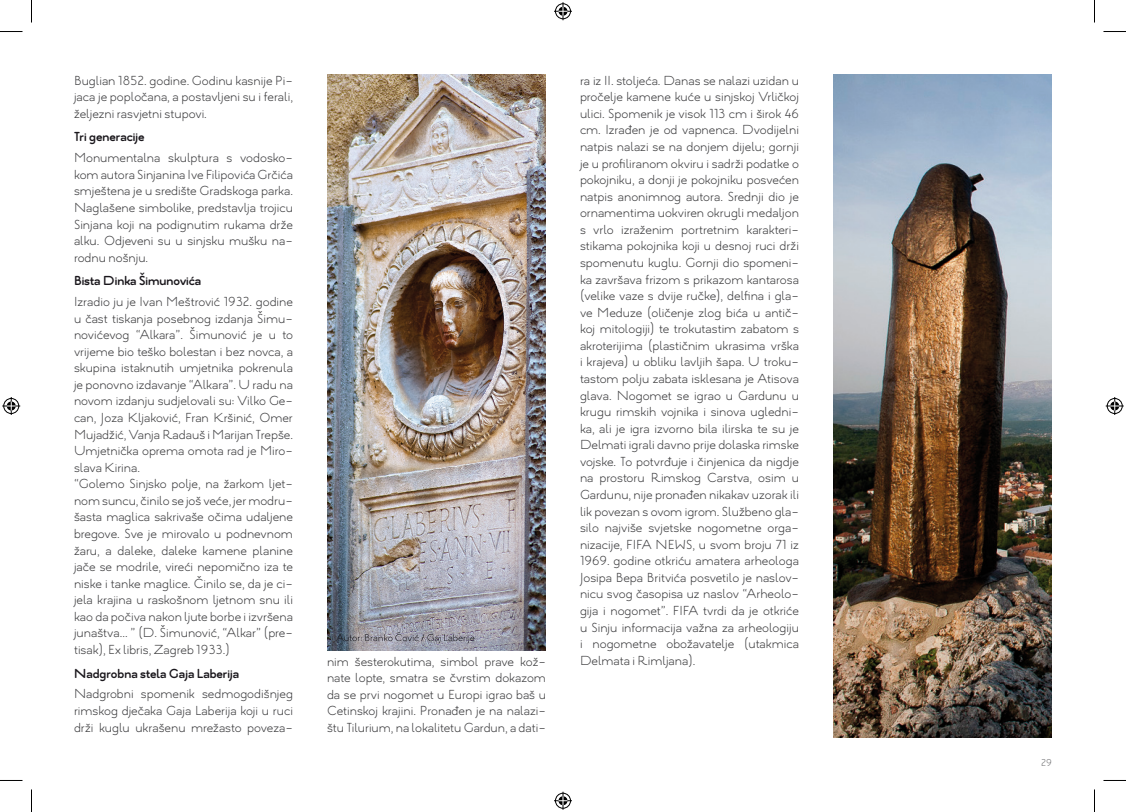
<style>
.page{position:relative;width:1126px;height:812px;background:#fff}
.page>*{position:absolute;margin:0;border:0;box-sizing:border-box;transform-origin:0 0}
.t1{font:300 13.8px/16.5px "Estilo Text";color:#3e3e40;text-align:justify}
.t2{font:700 13.8px "Estilo Text";color:#1a171c}
.t3{font:300 10.5px "Estilo Text";color:#707173}
</style>
<div class="page">
<img style="left:327px;top:74px;width:219px;height:576px">
<img style="left:833px;top:74px;width:219px;height:663px">
<svg style="left:336px;top:631px;width:139px;height:12px;background:#8e8e99"></svg>
<svg style="left:0;top:31px;width:22px;height:1px"></svg>
<svg style="left:1103px;top:31px;width:23px;height:1px"></svg>
<svg style="left:0;top:780px;width:22px;height:1px"></svg>
<svg style="left:1103px;top:780px;width:23px;height:1px"></svg>
<svg style="left:31px;top:0;width:1px;height:23px"></svg>
<svg style="left:31px;top:789px;width:1px;height:22px"></svg>
<svg style="left:1094px;top:0;width:1px;height:23px"></svg>
<svg style="left:1094px;top:789px;width:1px;height:22px"></svg>
<svg style="left:554px;top:2px;width:18px;height:18px"></svg>
<svg style="left:554px;top:791px;width:18px;height:18px"></svg>
<svg style="left:2px;top:397px;width:18px;height:18px"></svg>
<svg style="left:1106px;top:397px;width:18px;height:18px"></svg>
<p class="t1" style="left:74px;top:72px;width:220px">Buglian 1852. godine. Godinu kasnije Pi&shy;jaca je popločana, a postavljeni su i ferali, željezni rasvjetni stupovi.</p>
<p class="t2" style="left:74px;top:128px;width:72px">Tri generacije</p>
<p class="t1" style="left:74px;top:149px;width:220px">Monumentalna skulptura s vodosko&shy;kom autora Sinjanina Ive Filipovića Grčića smještena je u središte Gradskoga parka.<br>Naglašene simbolike, predstavlja trojicu Sinjana koji na podignutim rukama drže alku. Odjeveni su u sinjsku mušku na&shy;rodnu nošnju.</p>
<p class="t2" style="left:74px;top:272px;width:129px">Bista Dinka Šimunovića</p>
<p class="t1" style="left:74px;top:293px;width:220px;text-align:left">Izradio ju je Ivan Meštrović 1932. godine u čast tiskanja posebnog izdanja Šimu&shy;novićevog “Alkara”. Šimunović je u to vrijeme bio teško bolestan i bez novca, a skupina istaknutih umjetnika pokrenula je ponovno izdavanje “Alkara”. U radu na novom izdanju sudjelovali su: Vilko Ge&shy;can, Joza Kljaković, Fran Kršinić, Omer Mujadžić, Vanja Radauš i Marijan Trepše.<br>Umjetnička oprema omota rad je Miro&shy;slava Kirina.<br>“Golemo Sinjsko polje, na žarkom ljet&shy;nom suncu, činilo se još veće, jer modru&shy;šasta maglica sakrivaše očima udaljene bregove. Sve je mirovalo u podnevnom žaru, a daleke, daleke kamene planine jače se modrile, vireći nepomično iza te niske i tanke maglice. Činilo se, da je ci&shy;jela krajina u raskošnom ljetnom snu ili kao da počiva nakon ljute borbe i izvršena junaštva... ” (D. Šimunović, “Alkar” (pre&shy;tisak), Ex libris, Zagreb 1933.)</p>
<p class="t2" style="left:74px;top:664px;width:167px">Nadgrobna stela Gaja Laberija</p>
<p class="t1" style="left:74px;top:685px;width:220px">Nadgrobni spomenik sedmogodišnjeg rimskog dječaka Gaja Laberija koji u ruci drži kuglu ukrašenu mrežasto poveza-</p>
<p class="t1" style="left:327px;top:652px;width:220px">nim šesterokutima, simbol prave kož&shy;nate lopte, smatra se čvrstim dokazom da se prvi nogomet u Europi igrao baš u Cetinskoj krajini. Pronađen je na nalazi&shy;štu Tilurium, na lokalitetu Gardun, a dati-</p>
<p class="t1" style="left:580px;top:72px;width:220px">ra iz II. stoljeća. Danas se nalazi uzidan u pročelje kamene kuće u sinjskoj Vrličkoj ulici. Spomenik je visok 113 cm i širok 46 cm. Izrađen je od vapnenca. Dvodijelni natpis nalazi se na donjem dijelu; gornji je u profiliranom okviru i sadrži podatke o pokojniku, a donji je pokojniku posvećen natpis anonimnog autora. Srednji dio je ornamentima uokviren okrugli medaljon s vrlo izraženim portretnim karakteri&shy;stikama pokojnika koji u desnoj ruci drži spomenutu kuglu. Gornji dio spomeni&shy;ka završava frizom s prikazom kantarosa (velike vaze s dvije ručke), delfina i gla&shy;ve Meduze (oličenje zlog bića u antič&shy;koj mitologiji) te trokutastim zabatom s akroterijima (plastičnim ukrasima vrška i krajeva) u obliku lavljih šapa. U troku&shy;tastom polju zabata isklesana je Atisova glava. Nogomet se igrao u Gardunu u krugu rimskih vojnika i sinova ugledni&shy;ka, ali je igra izvorno bila ilirska te su je Delmati igrali davno prije dolaska rimske vojske. To potvrđuje i činjenica da nigdje na prostoru Rimskog Carstva, osim u Gardunu, nije pronađen nikakav uzorak ili lik povezan s ovom igrom. Službeno gla&shy;silo najviše svjetske nogometne orga&shy;nizacije, FIFA NEWS, u svom broju 71 iz 1969. godine otkriću amatera arheologa Josipa Bepa Britvića posvetilo je naslov&shy;nicu svog časopisa uz naslov “Arheolo&shy;gija i nogomet”. FIFA tvrdi da je otkriće u Sinju informacija važna za arheologiju i nogometne obožavatelje (utakmica Delmata i Rimljana).</p>
<p class="t3" style="left:1041px;top:755px;width:12px">29</p>
</div>
